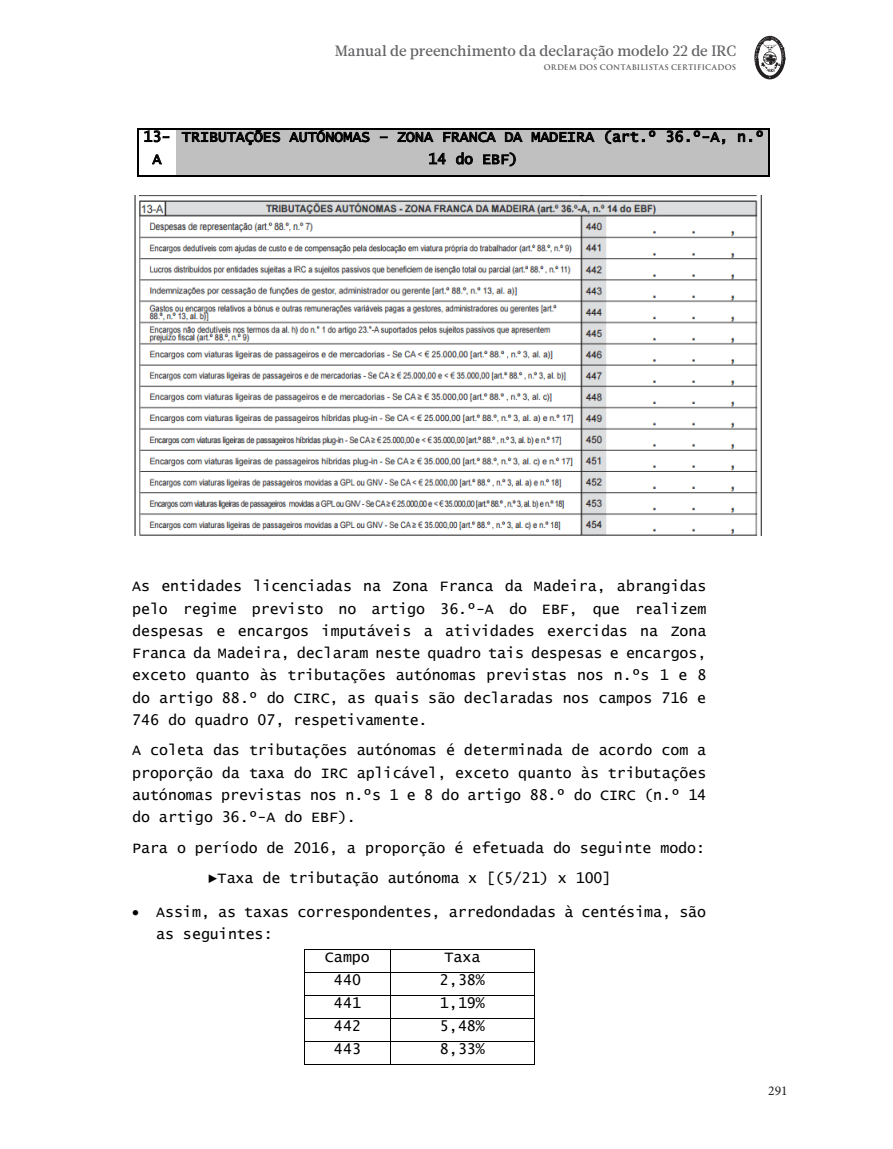
<style>
.page{position:relative;width:893px;height:1149px;background:#fff}
.page>*{position:absolute;margin:0;border:0;box-sizing:border-box;transform-origin:0 0}
.t1{font:500 15px "Glosa Text";letter-spacing:-.005em;color:#636366}
.t2{font:14.85px/22.2px "Lucida Console";letter-spacing:.005em;color:#000;text-align:justify}
.t3{font:14.55px/22.4px "Lucida Console";letter-spacing:.005em;color:#000;text-align:center}
.t4{font:13.5px "Minion Pro";color:#231f20}
.t5{font:700 7.5px "Trajan Pro";letter-spacing:.025em;color:#57585a}
</style>
<div class="page">
<svg style="left:754px;top:36px;width:32px;height:43px"></svg>
<svg style="left:152px;top:154px;width:10px;height:10px"></svg>
<div style="left:181px;top:130px;width:584px;height:22px;background:#c0c0c0"></div>
<svg style="left:289px;top:130px;width:81px;height:12px"></svg>
<svg style="left:380px;top:136px;width:8px;height:2px"></svg>
<svg style="left:397px;top:132px;width:37px;height:10px"></svg>
<svg style="left:443px;top:132px;width:53px;height:10px"></svg>
<svg style="left:505px;top:132px;width:18px;height:10px"></svg>
<svg style="left:532px;top:131px;width:63px;height:11px"></svg>
<svg style="left:605px;top:130px;width:50px;height:14px"></svg>
<svg style="left:667px;top:130px;width:58px;height:14px"></svg>
<div style="left:181px;top:152px;width:584px;height:23px;background:#c0c0c0"></div>
<svg style="left:429px;top:152px;width:17px;height:12px"></svg>
<svg style="left:456px;top:152px;width:17px;height:12px"></svg>
<svg style="left:483px;top:152px;width:33px;height:14px"></svg>
<svg style="left:137px;top:128px;width:32px;height:14px"></svg>
<hr style="left:139px;top:128px;width:37px;height:2px;background:#000">
<svg style="left:176px;top:128px;width:104px;height:17px"></svg>
<hr style="left:178px;top:128px;width:590px;height:2px;background:#000">
<svg style="left:738px;top:128px;width:32px;height:14px"></svg>
<hr style="left:137px;top:130px;width:2px;height:45px;background:#000">
<hr style="left:139px;top:175px;width:37px;height:2px;background:#000">
<hr style="left:177px;top:175px;width:591px;height:2px;background:#000">
<hr style="left:768px;top:130px;width:2px;height:45px;background:#000">
<hr style="left:305px;top:949px;width:85px;height:1px;background:#000">
<hr style="left:391px;top:949px;width:143px;height:1px;background:#000">
<hr style="left:305px;top:972px;width:85px;height:1px;background:#000">
<hr style="left:391px;top:972px;width:143px;height:1px;background:#000">
<hr style="left:305px;top:995px;width:85px;height:1px;background:#000">
<hr style="left:391px;top:995px;width:143px;height:1px;background:#000">
<hr style="left:305px;top:1018px;width:85px;height:1px;background:#000">
<hr style="left:391px;top:1018px;width:143px;height:1px;background:#000">
<hr style="left:305px;top:1040px;width:85px;height:1px;background:#000">
<hr style="left:391px;top:1040px;width:143px;height:1px;background:#000">
<svg style="left:304px;top:949px;width:1px;height:115px"></svg>
<hr style="left:305px;top:1063px;width:85px;height:1px;background:#000">
<svg style="left:390px;top:949px;width:1px;height:115px"></svg>
<hr style="left:391px;top:1063px;width:143px;height:1px;background:#000">
<svg style="left:534px;top:949px;width:1px;height:115px"></svg>
<img style="left:134px;top:196px;width:628px;height:339px">
<p class="t1" style="left:335px;top:41px;width:403px">Manual de preenchimento da declaração modelo 22 de IRC</p>
<p class="t5" style="left:544px;top:63px;width:194px">ORDEM DOS CONTABILISTAS CERTIFICADOS</p>
<p class="t3" style="left:143px;top:126px;width:29px">13-<br>A</p>
<p class="t3" style="left:182px;top:126px;width:584px">TRIBUTAÇÕES AUTÓNOMAS – ZONA FRANCA DA MADEIRA (art.º 36.º-A, n.º<br>14 do EBF)</p>
<p class="t2" style="left:132px;top:575px;width:576px">As entidades licenciadas na Zona Franca da Madeira, abrangidas pelo regime previsto no artigo 36.º-A do EBF, que realizem despesas e encargos imputáveis a atividades exercidas na Zona Franca da Madeira, declaram neste quadro tais despesas e encargos, exceto quanto às tributações autónomas previstas nos n.ºs 1 e 8 do artigo 88.º do CIRC, as quais são declaradas nos campos 716 e 746 do quadro 07, respetivamente.</p>
<p class="t2" style="left:132px;top:739px;width:576px">A coleta das tributações autónomas é determinada de acordo com a proporção da taxa do IRC aplicável, exceto quanto às tributações autónomas previstas nos n.ºs 1 e 8 do artigo 88.º do CIRC (n.º 14 do artigo 36.º-A do EBF).</p>
<p class="t2" style="left:209px;top:832px;width:498px;line-height:30.5px;text-indent:-76px">Para o período de 2016, a proporção é efetuada do seguinte modo: ►Taxa de tributação autónoma x [(5/21) x 100]</p>
<p class="t2" style="left:132px;top:901px;width:576px">• Assim, as taxas correspondentes, arredondadas à centésima, são</p>
<p class="t2" style="left:156px;top:923px;width:118px">as seguintes:</p>
<p class="t2" style="left:325px;top:946px;width:46px">Campo</p>
<p class="t2" style="left:444px;top:946px;width:37px">Taxa</p>
<p class="t2" style="left:334px;top:969px;width:29px">440</p>
<p class="t2" style="left:440px;top:969px;width:46px">2,38%</p>
<p class="t2" style="left:334px;top:992px;width:29px">441</p>
<p class="t2" style="left:440px;top:992px;width:46px">1,19%</p>
<p class="t2" style="left:334px;top:1015px;width:29px">442</p>
<p class="t2" style="left:440px;top:1015px;width:46px">5,48%</p>
<p class="t2" style="left:334px;top:1037px;width:29px">443</p>
<p class="t2" style="left:440px;top:1037px;width:46px">8,33%</p>
<p class="t4" style="left:768px;top:1081px;width:21px">291</p>
</div>
